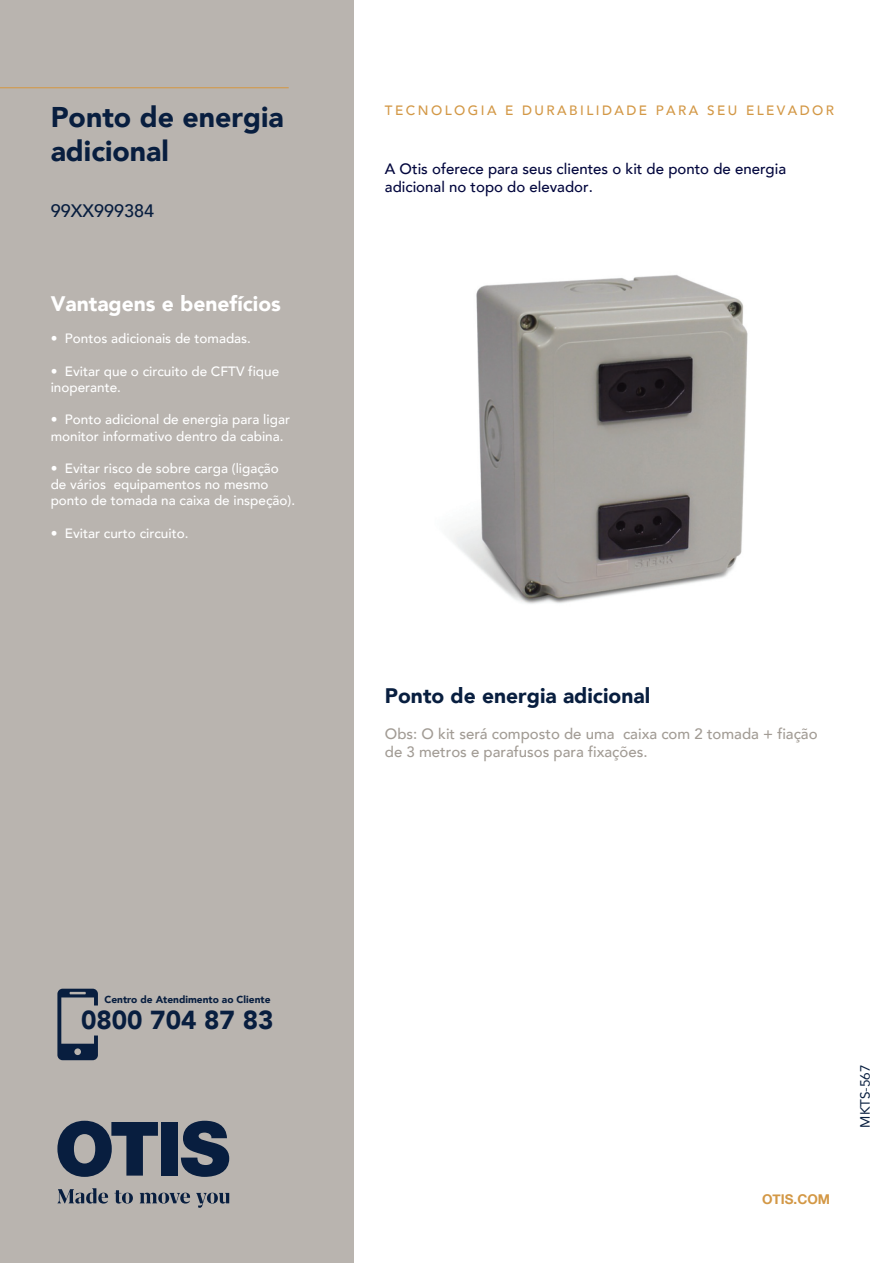
<style>
.page{position:relative;width:893px;height:1263px;background:#fff}
.page>*{position:absolute;margin:0;border:0;box-sizing:border-box;transform-origin:0 0}
.t1{font:900 28.5px/34.2px "Avenir";color:#081e3f}
.t2{font:900 25.95px "Avenir";color:#081e3f}
.t3{font:900 21px "Avenir";color:#081e3f}
.t4{font:900 21px "Avenir";color:#fff}
.t5{font:500 18px "Avenir";color:#081e3f}
.t6{font:500 15px/18px "Avenir";color:#a29c95}
.t7{font:500 15px/18px "Avenir";color:#02063d}
.t8{font:500 13.5px/16.2px "Avenir";color:#fff}
.t9{font:500 13.5px "Avenir";letter-spacing:.18em;color:#d39846}
.t10{font:700 13.5px "Helvetica Neue";color:#d39846}
.t11{font:13.5px "Avenir";color:#081e3f}
.t12{font:900 10.2px "Avenir";color:#081e3f}
</style>
<div class="page">
<div style="left:0;top:0;width:354px;height:1263px;background:#b9b4af"></div>
<svg style="left:57px;top:1121px;width:101px;height:56px"></svg>
<div style="left:161px;top:1122px;width:17px;height:53px;background:#081e3f"></div>
<svg style="left:181px;top:1121px;width:48px;height:56px"></svg>
<svg style="left:57px;top:1188px;width:51px;height:15px"></svg>
<svg style="left:114px;top:1190px;width:19px;height:13px"></svg>
<svg style="left:140px;top:1193px;width:50px;height:10px"></svg>
<svg style="left:196px;top:1193px;width:33px;height:15px"></svg>
<svg style="left:57px;top:989px;width:41px;height:71px"></svg>
<hr style="left:0;top:87px;width:289px;height:1px;background:#d39846">
<img style="left:452px;top:275px;width:296px;height:329px">
<h1 class="t1" style="left:51px;top:99px;width:235px">Ponto de energia adicional</h1>
<h3 class="t5" style="left:51px;top:195px;width:105px">99XX999384</h3>
<h3 class="t4" style="left:51px;top:286px;width:232px">Vantagens e benefícios</h3>
<p class="t8" style="left:51px;top:330px;width:202px">• Pontos adicionais de tomadas.</p>
<p class="t8" style="left:51px;top:362px;width:230px">• Evitar que o circuito de CFTV fique inoperante.</p>
<p class="t8" style="left:51px;top:411px;width:241px">• Ponto adicional de energia para ligar monitor informativo dentro da cabina.</p>
<p class="t8" style="left:51px;top:459px;width:246px">• Evitar risco de sobre carga (ligação de vários equipamentos no mesmo ponto de tomada na caixa de inspeção).</p>
<p class="t8" style="left:51px;top:524px;width:139px">• Evitar curto circuito.</p>
<p class="t9" style="left:385px;top:99px;width:451px">TECNOLOGIA E DURABILIDADE PARA SEU ELEVADOR</p>
<p class="t7" style="left:385px;top:159px;width:403px">A Otis oferece para seus clientes o kit de ponto de energia adicional no topo do elevador.</p>
<h3 class="t3" style="left:385px;top:677px;width:267px">Ponto de energia adicional</h3>
<p class="t6" style="left:385px;top:724px;width:434px">Obs: O kit será composto de uma caixa com 2 tomada + fiação de 3 metros e parafusos para fixações.</p>
<p class="t12" style="left:104px;top:990px;width:168px">Centro de Atendimento ao Cliente</p>
<h2 class="t2" style="left:81px;top:998px;width:194px">0800 704 87 83</h2>
<p class="t10" style="left:762px;top:1189px;width:69px">OTIS.COM</p>
<p class="t11" style="left:854px;top:1127px;width:65px;rotate:-90deg">MKTS-567</p>
</div>
